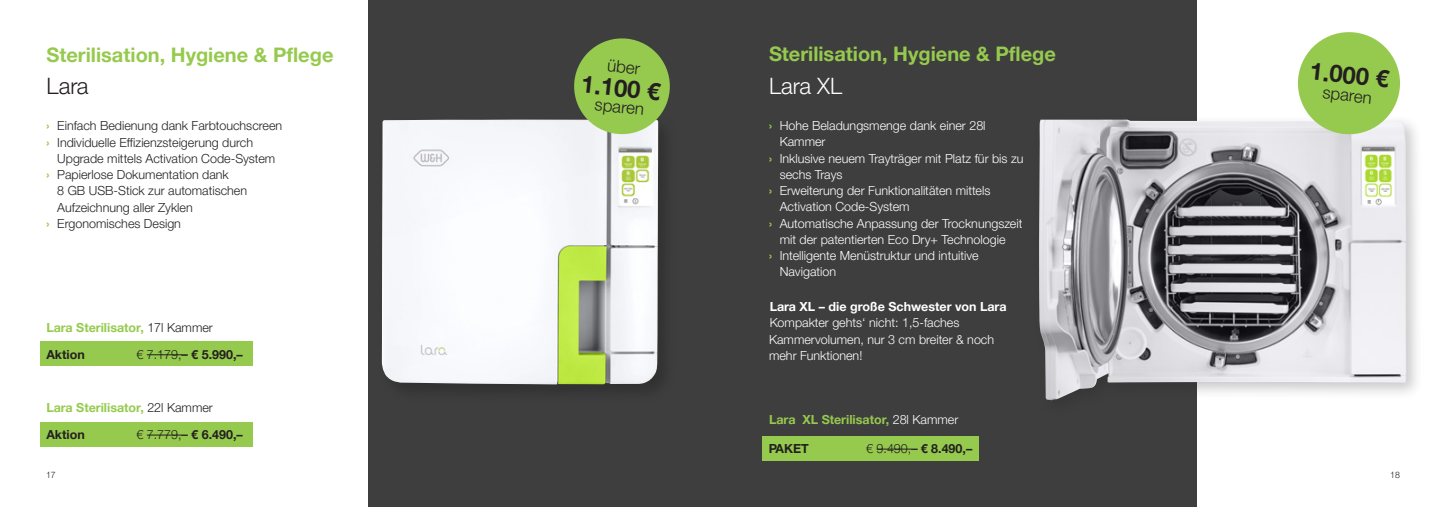
<style>
.page{position:relative;width:1446px;height:507px;background:#fff}
.page>*{position:absolute;margin:0;border:0;box-sizing:border-box;transform-origin:0 0}
.t1{font:700 23.75px "Helvetica Neue World 75";color:#231f20}
.t2{font:22.5px "Helvetica Neue World 45 Lt";color:#fff}
.t3{font:22.5px "Helvetica Neue World 45 Lt";color:#231f20}
.t4{font:700 20px "Helvetica Neue World 75";color:#96ca4e}
.t5{font:16.88px "Helvetica Neue World 45 Lt";color:#231f20}
.t6{font:12.5px/16.2px "Helvetica Neue World 45 Lt";color:#fff}
.t7{font:12.5px/16.2px "Helvetica Neue World 45 Lt";color:#231f20}
.t8{font:700 12.5px/27.2px "Helvetica Neue World 75";color:#96ca4e}
.t9{font:700 12.5px "Helvetica Neue World 75";color:#fff}
.t10{font:700 12.5px "Helvetica Neue World 75";color:#231f20}
.t11{font:8.75px "Helvetica Neue World 45 Lt";color:#231f20}
.s1{font-family:"Helvetica Neue World 75";font-weight:700;color:#96ca4e}
.s2{font-family:"Helvetica Neue World 45 Lt";font-weight:400;color:#231f20}
.s3{color:#231f20}
.s4{font-family:"Helvetica Neue World 75";font-weight:700}
.s5{font-family:"Helvetica Neue World 45 Lt";font-weight:400;color:#fff}
</style>
<div class="page">
<div style="left:369px;top:0;width:827px;height:507px;background:#3e3e3f"></div>
<div style="left:377px;top:115px;width:300px;height:288px;background:#3a3a3b"></div>
<img style="left:382px;top:119px;width:276px;height:265px">
<svg style="left:572px;top:38px;width:98px;height:99px"></svg>
<div style="left:1032px;top:113px;width:391px;height:303px;background:#231f20;opacity:.24"></div>
<img style="left:1039px;top:120px;width:367px;height:280px">
<div style="left:763px;top:436px;width:216px;height:25px;background:#96ca4e"></div>
<hr style="left:876px;top:449px;width:41px;height:1px;background:#231f20">
<div style="left:40px;top:422px;width:213px;height:24px;background:#96ca4e"></div>
<hr style="left:147px;top:435px;width:41px;height:1px;background:#231f20">
<div style="left:40px;top:341px;width:213px;height:25px;background:#96ca4e"></div>
<hr style="left:147px;top:354px;width:41px;height:1px;background:#231f20">
<svg style="left:1295px;top:32px;width:107px;height:105px"></svg>
<h3 class="t4" style="left:47px;top:43px;width:288px">Sterilisation, Hygiene &amp; Pflege</h3>
<h2 class="t3" style="left:47px;top:73px;width:43px">Lara</h2>
<p class="t7" style="left:47px;top:118px;width:237px"><span class="s1">›</span> Einfach Bedienung dank Farbtouchscreen <span class="s1">›</span> Individuelle Effizienzsteigerung durch</p>
<p class="t7" style="left:57px;top:150px;width:220px">Upgrade mittels Activation Code-System</p>
<p class="t7" style="left:47px;top:167px;width:184px"><span class="s1">›</span> Papierlose Dokumentation dank</p>
<p class="t7" style="left:57px;top:183px;width:191px">8 GB USB-Stick zur automatischen</p>
<p class="t7" style="left:57px;top:199px;width:137px">Aufzeichnung aller Zyklen</p>
<p class="t7" style="left:47px;top:215px;width:136px"><span class="s1">›</span> Ergonomisches Design</p>
<p class="t8" style="left:46px;top:314px;width:168px;line-height:26.8px">Lara Sterilisator, <span class="s2">17l Kammer<br></span><span class="s3">Aktion</span></p>
<p class="t7" style="left:136px;top:346px;width:108px">€ 7.179,– <span class="s4">€ 5.990,–</span></p>
<p class="t8" style="left:46px;top:394px;width:168px">Lara Sterilisator, <span class="s2">22l Kammer<br></span><span class="s3">Aktion</span></p>
<p class="t7" style="left:136px;top:427px;width:108px">€ 7.779,– <span class="s4">€ 6.490,–</span></p>
<h3 class="t5" style="left:608px;top:55px;width:34px;rotate:6deg">über</h3>
<h1 class="t1" style="left:583px;top:70px;width:81px;rotate:6deg">1.100 €</h1>
<h3 class="t5" style="left:596px;top:94px;width:51px;rotate:6deg">sparen</h3>
<h3 class="t4" style="left:769px;top:43px;width:288px">Sterilisation, Hygiene &amp; Pflege</h3>
<h2 class="t2" style="left:769px;top:73px;width:75px">Lara XL</h2>
<p class="t6" style="left:769px;top:118px;width:218px"><span class="s1">›</span> Hohe Beladungsmenge dank einer 28l</p>
<p class="t6" style="left:780px;top:134px;width:47px">Kammer</p>
<p class="t6" style="left:769px;top:150px;width:256px"><span class="s1">›</span> Inklusive neuem Trayträger mit Platz für bis zu</p>
<p class="t6" style="left:780px;top:166px;width:64px">sechs Trays</p>
<p class="t6" style="left:769px;top:183px;width:223px"><span class="s1">›</span> Erweiterung der Funktionalitäten mittels</p>
<p class="t6" style="left:780px;top:199px;width:131px">Activation Code-System</p>
<p class="t6" style="left:769px;top:215px;width:255px"><span class="s1">›</span> Automatische Anpassung der Trocknungszeit</p>
<p class="t6" style="left:780px;top:231px;width:227px">mit der patentierten Eco Dry+ Technologie</p>
<p class="t6" style="left:769px;top:248px;width:211px"><span class="s1">›</span> Intelligente Menüstruktur und intuitive</p>
<p class="t6" style="left:780px;top:264px;width:58px">Navigation</p>
<p class="t9" style="left:770px;top:299px;width:238px">Lara XL – die große Schwester von Lara</p>
<p class="t6" style="left:769px;top:315px;width:227px">Kompakter gehts‘ nicht: 1,5-faches<br>Kammervolumen, nur 3 cm breiter &amp; noch mehr Funktionen!</p>
<p class="t8" style="left:769px;top:406px;width:191px">Lara XL Sterilisator, <span class="s5">28l Kammer</span></p>
<p class="t10" style="left:769px;top:441px;width:42px">PAKET</p>
<p class="t7" style="left:866px;top:441px;width:107px">€ 9.490,– <span class="s4">€ 8.490,–</span></p>
<h1 class="t1" style="left:1311px;top:57px;width:81px;rotate:6deg">1.000 €</h1>
<h3 class="t5" style="left:1323px;top:83px;width:51px;rotate:6deg">sparen</h3>
<p class="t11" style="left:46px;top:470px;width:11px">17</p>
<p class="t11" style="left:1390px;top:470px;width:11px">18</p>
</div>
